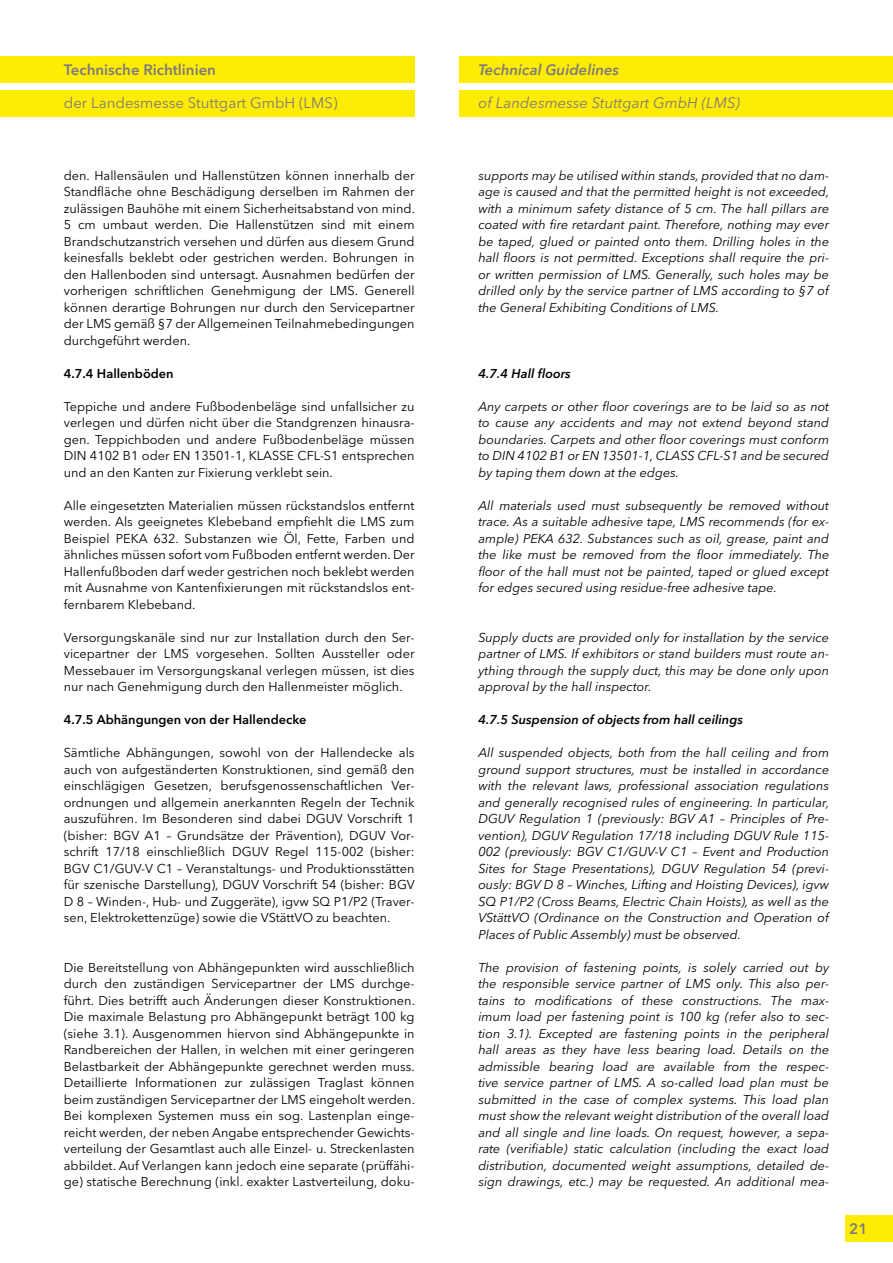
<style>
.page{position:relative;width:893px;height:1263px;background:#fff}
.page>*{position:absolute;margin:0;border:0;box-sizing:border-box;transform-origin:0 0}
.t1{font:15px "Avenir Next LT Pro";color:#7c7b7b}
.t2{font:italic 15px "Avenir Next LT Pro";color:#7c7b7b}
.t3{font:600 15px "Avenir Next LT Pro";color:#7c7b7b}
.t4{font:italic 600 15px "Avenir Next LT Pro";color:#7c7b7b}
.t5{font:12.75px/16.5px "Avenir Next LT Pro";color:#000;text-align:justify}
.t6{font:italic 12.75px/16.5px "Avenir Next LT Pro";color:#000;text-align:justify}
.t7{font:italic 600 12.75px "Avenir Next LT Pro";color:#000}
.t8{font:600 12.75px "Avenir Next LT Pro";color:#000}
</style>
<div class="page">
<div style="left:0;top:56px;width:415px;height:27px;background:#ffec03"></div>
<div style="left:459px;top:56px;width:434px;height:27px;background:#ffec03"></div>
<div style="left:0;top:90px;width:415px;height:27px;background:#ffec03"></div>
<div style="left:459px;top:90px;width:434px;height:27px;background:#ffec03"></div>
<div style="left:845px;top:1215px;width:48px;height:27px;background:#ffec03"></div>
<p class="t3" style="left:64px;top:61px;width:154px">Technische Richtlinien</p>
<p class="t1" style="left:64px;top:94px;width:275px">der Landesmesse Stuttgart GmbH (LMS)</p>
<p class="t5" style="left:64px;top:167px;width:353px">den. Hallensäulen und Hallenstützen können innerhalb der Standfläche ohne Beschädigung derselben im Rahmen der zulässigen Bauhöhe mit einem Sicherheitsabstand von mind.<br>5 cm umbaut werden. Die Hallenstützen sind mit einem Brandschutzanstrich versehen und dürfen aus diesem Grund keinesfalls beklebt oder gestrichen werden. Bohrungen in den Hallenboden sind untersagt. Ausnahmen bedürfen der vorherigen schriftlichen Genehmigung der LMS. Generell können derartige Bohrungen nur durch den Servicepartner der LMS gemäß §7 der Allgemeinen Teilnahmebedingungen durchgeführt werden.</p>
<p class="t8" style="left:64px;top:365px;width:111px">4.7.4 Hallenböden</p>
<p class="t5" style="left:64px;top:398px;width:352px">Teppiche und andere Fußbodenbeläge sind unfallsicher zu verlegen und dürfen nicht über die Standgrenzen hinausra&shy;gen. Teppichboden und andere Fußbodenbeläge müssen DIN 4102 B1 oder EN 13501-1, KLASSE CFL-S1 entsprechen und an den Kanten zur Fixierung verklebt sein.</p>
<p class="t5" style="left:64px;top:497px;width:352px">Alle eingesetzten Materialien müssen rückstandslos entfernt werden. Als geeignetes Klebeband empfiehlt die LMS zum Beispiel PEKA 632. Substanzen wie Öl, Fette, Farben und ähnliches müssen sofort vom Fußboden entfernt werden. Der Hallenfußboden darf weder gestrichen noch beklebt werden mit Ausnahme von Kantenfixierungen mit rückstandslos ent&shy;fernbarem Klebeband.</p>
<p class="t5" style="left:64px;top:629px;width:352px">Versorgungskanäle sind nur zur Installation durch den Ser&shy;vicepartner der LMS vorgesehen. Sollten Aussteller oder Messebauer im Versorgungskanal verlegen müssen, ist dies nur nach Genehmigung durch den Hallenmeister möglich.</p>
<p class="t8" style="left:64px;top:712px;width:244px">4.7.5 Abhängungen von der Hallendecke</p>
<p class="t5" style="left:64px;top:744px;width:353px">Sämtliche Abhängungen, sowohl von der Hallendecke als auch von aufgeständerten Konstruktionen, sind gemäß den einschlägigen Gesetzen, berufsgenossenschaftlichen Ver&shy;ordnungen und allgemein anerkannten Regeln der Technik auszuführen. Im Besonderen sind dabei DGUV Vorschrift 1 (bisher: BGV A1 – Grundsätze der Prävention), DGUV Vor&shy;schrift 17/18 einschließlich DGUV Regel 115-002 (bisher:<br>BGV C1/GUV-V C1 – Veranstaltungs- und Produktionsstätten für szenische Darstellung), DGUV Vorschrift 54 (bisher: BGV D 8 – Winden-, Hub- und Zuggeräte), igvw SQ P1/P2 (Traver&shy;sen, Elektrokettenzüge) sowie die VStättVO zu beachten.</p>
<p class="t5" style="left:64px;top:959px;width:353px">Die Bereitstellung von Abhängepunkten wird ausschließlich durch den zuständigen Servicepartner der LMS durchge&shy;führt. Dies betrifft auch Änderungen dieser Konstruktionen.<br>Die maximale Belastung pro Abhängepunkt beträgt 100 kg (siehe 3.1). Ausgenommen hiervon sind Abhängepunkte in Randbereichen der Hallen, in welchen mit einer geringeren Belastbarkeit der Abhängepunkte gerechnet werden muss.<br>Detaillierte Informationen zur zulässigen Traglast können beim zuständigen Servicepartner der LMS eingeholt werden.<br>Bei komplexen Systemen muss ein sog. Lastenplan einge&shy;reicht werden, der neben Angabe entsprechender Gewichts&shy;verteilung der Gesamtlast auch alle Einzel- u. Streckenlasten abbildet. Auf Verlangen kann jedoch eine separate (prüffähi&shy;ge) statische Berechnung (inkl. exakter Lastverteilung, doku-</p>
<p class="t4" style="left:478px;top:61px;width:142px">Technical Guidelines</p>
<p class="t2" style="left:478px;top:94px;width:263px">of Landesmesse Stuttgart GmbH (LMS)</p>
<p class="t6" style="left:478px;top:167px;width:353px">supports may be utilised within stands, provided that no dam&shy;age is caused and that the permitted height is not exceeded, with a minimum safety distance of 5 cm. The hall pillars are coated with fire retardant paint. Therefore, nothing may ever be taped, glued or painted onto them. Drilling holes in the hall floors is not permitted. Exceptions shall require the pri&shy;or written permission of LMS. Generally, such holes may be drilled only by the service partner of LMS according to §7 of the General Exhibiting Conditions of LMS.</p>
<p class="t7" style="left:478px;top:366px;width:94px">4.7.4 Hall floors</p>
<p class="t6" style="left:478px;top:398px;width:352px">Any carpets or other floor coverings are to be laid so as not to cause any accidents and may not extend beyond stand boundaries. Carpets and other floor coverings must conform to DIN 4102 B1 or EN 13501-1, CLASS CFL-S1 and be secured by taping them down at the edges.</p>
<p class="t6" style="left:478px;top:497px;width:352px">All materials used must subsequently be removed without trace. As a suitable adhesive tape, LMS recommends (for ex&shy;ample) PEKA 632. Substances such as oil, grease, paint and the like must be removed from the floor immediately. The floor of the hall must not be painted, taped or glued except for edges secured using residue-free adhesive tape.</p>
<p class="t6" style="left:478px;top:629px;width:352px">Supply ducts are provided only for installation by the service partner of LMS. If exhibitors or stand builders must route an&shy;ything through the supply duct, this may be done only upon approval by the hall inspector.</p>
<p class="t7" style="left:478px;top:712px;width:266px">4.7.5 Suspension of objects from hall ceilings</p>
<p class="t6" style="left:478px;top:745px;width:353px">All suspended objects, both from the hall ceiling and from ground support structures, must be installed in accordance with the relevant laws, professional association regulations and generally recognised rules of engineering. In particular, DGUV Regulation 1 (previously: BGV A1 – Principles of Pre&shy;vention), DGUV Regulation 17/18 including DGUV Rule 115- 002 (previously: BGV C1/GUV-V C1 – Event and Production Sites for Stage Presentations), DGUV Regulation 54 (previ&shy;ously: BGV D 8 – Winches, Lifting and Hoisting Devices), igvw SQ P1/P2 (Cross Beams, Electric Chain Hoists), as well as the VStättVO (Ordinance on the Construction and Operation of Places of Public Assembly) must be observed.</p>
<p class="t6" style="left:478px;top:959px;width:352px">The provision of fastening points, is solely carried out by the responsible service partner of LMS only. This also per&shy;tains to modifications of these constructions. The max&shy;imum load per fastening point is 100 kg (refer also to sec&shy;tion 3.1). Excepted are fastening points in the peripheral hall areas as they have less bearing load. Details on the admissible bearing load are available from the respec&shy;tive service partner of LMS. A so-called load plan must be submitted in the case of complex systems. This load plan must show the relevant weight distribution of the overall load and all single and line loads. On request, however, a sepa&shy;rate (verifiable) static calculation (including the exact load distribution, documented weight assumptions, detailed de&shy;sign drawings, etc.) may be requested. An additional mea-</p>
<p class="t3" style="left:849px;top:1219px;width:20px">21</p>
</div>
